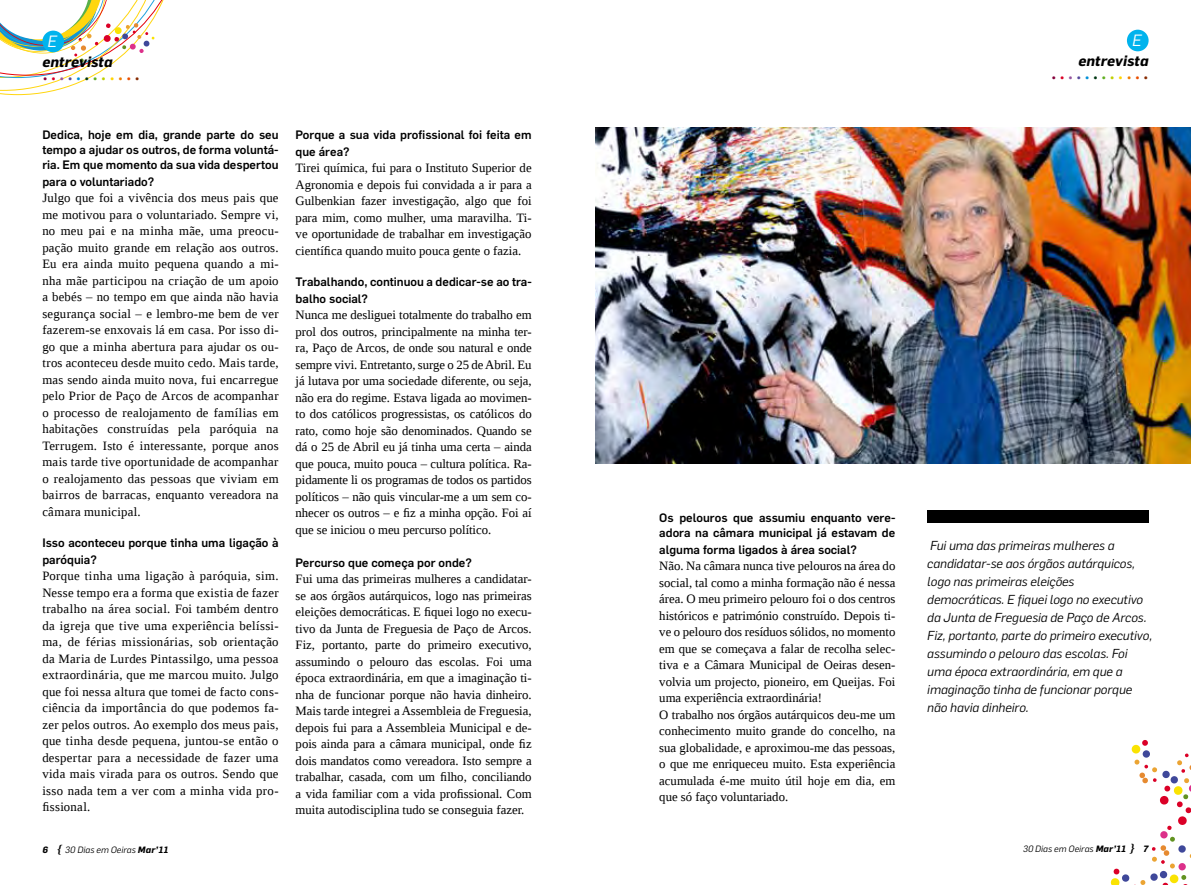
<style>
.page{position:relative;width:1191px;height:885px;background:#fff}
.page>*{position:absolute;margin:0;border:0;box-sizing:border-box;transform-origin:0 0}
.t1{font:italic 16.05px "Flama";color:#fff}
.t2{font:14.25px "Flama";color:#85003b}
.t3{font:italic 700 14.25px "Flama";letter-spacing:.01em;color:#000}
.t4{font:12.75px/16.5px "Liberation Serif";color:#000;text-align:justify}
.t5{font:italic 12.75px/18px "Flama";color:#000}
.t6{font:500 12px/15px "Flama";color:#000}
.t7{font:italic 9px "Flama";letter-spacing:.005em;color:#000}
.s1{color:#db0026}
.s2{color:#97579f}
.s3{color:#56499a}
.s4{color:#0090d8}
.s5{color:#003813}
.s6{color:#60af20}
.s7{color:#c0d000}
.s8{color:#ffd500}
.s9{color:#ef7d00}
.s10{color:#ea4f00}
.s11{color:#872a00}
.s12{font-weight:700}
.s13{font-family:"Liberation Serif";font-weight:700;font-size:12px}
</style>
<div class="page">
<svg style="left:0;top:0;width:164px;height:95px"></svg>
<div style="left:42px;top:31px;width:22px;height:21px;background:#00b3ed;border-radius:50%"></div>
<div style="left:1127px;top:30px;width:21px;height:21px;background:#00b3ed;border-radius:50%"></div>
<img style="left:595px;top:128px;width:596px;height:335px">
<div style="left:927px;top:510px;width:221px;height:12px;background:#000"></div>
<svg style="left:1131px;top:744px;width:9px;height:9px"></svg>
<svg style="left:1142px;top:740px;width:6px;height:5px"></svg>
<svg style="left:1142px;top:750px;width:8px;height:7px"></svg>
<svg style="left:1110px;top:753px;width:81px;height:132px"></svg>
<p class="t1" style="left:48px;top:31px;width:11px">E</p>
<p class="t2" style="left:42px;top:69px;width:99px">•<span class="s1">•</span><span class="s2">•</span><span class="s3">•</span><span class="s4">•</span><span class="s5">•</span><span class="s6">•</span><span class="s7">•</span><span class="s8">•</span><span class="s9">•</span><span class="s10">•</span><span class="s11">•</span></p>
<p class="t3" style="left:42px;top:51px;width:72px">entrevista</p>
<p class="t1" style="left:1132px;top:30px;width:11px">E</p>
<p class="t2" style="left:1051px;top:68px;width:99px">•<span class="s1">•</span><span class="s2">•</span><span class="s3">•</span><span class="s4">•</span><span class="s5">•</span><span class="s6">•</span><span class="s7">•</span><span class="s8">•</span><span class="s9">•</span><span class="s10">•</span><span class="s11">•</span></p>
<p class="t3" style="left:1078px;top:50px;width:72px">entrevista</p>
<p class="t6" style="left:42px;top:126px;width:238px;text-align:justify">Dedica, hoje em dia, grande parte do seu tempo a ajudar os outros, de forma voluntá&shy;ria. Em que momento da sua vida despertou</p>
<p class="t6" style="left:42px;top:173px;width:113px">para o voluntariado?</p>
<p class="t4" style="left:42px;top:189px;width:238px">Julgo que foi a vivência dos meus pais que me motivou para o voluntariado. Sempre vi, no meu pai e na minha mãe, uma preocu&shy;pação muito grande em relação aos outros.<br>Eu era ainda muito pequena quando a mi&shy;nha mãe participou na criação de um apoio a bebés – no tempo em que ainda não havia segurança social – e lembro-me bem de ver fazerem-se enxovais lá em casa. Por isso di&shy;go que a minha abertura para ajudar os ou&shy;tros aconteceu desde muito cedo. Mais tarde, mas sendo ainda muito nova, fui encarregue pelo Prior de Paço de Arcos de acompanhar o processo de realojamento de famílias em habitações construídas pela paróquia na Terrugem. Isto é interessante, porque anos mais tarde tive oportunidade de acompanhar o realojamento das pessoas que viviam em bairros de barracas, enquanto vereadora na câmara municipal.</p>
<p class="t6" style="left:42px;top:534px;width:238px;line-height:16.5px">Isso aconteceu porque tinha uma ligação à paróquia?</p>
<p class="t4" style="left:42px;top:567px;width:238px">Porque tinha uma ligação à paróquia, sim.<br>Nesse tempo era a forma que existia de fazer trabalho na área social. Foi também dentro da igreja que tive uma experiência belíssi&shy;ma, de férias missionárias, sob orientação da Maria de Lurdes Pintassilgo, uma pessoa extraordinária, que me marcou muito. Julgo que foi nessa altura que tomei de facto cons&shy;ciência da importância do que podemos fa&shy;zer pelos outros. Ao exemplo dos meus pais, que tinha desde pequena, juntou-se então o despertar para a necessidade de fazer uma vida mais virada para os outros. Sendo que isso nada tem a ver com a minha vida pro&shy;fissional.</p>
<p class="t6" style="left:296px;top:126px;width:237px;line-height:16.5px">Porque a sua vida profissional foi feita em que área?</p>
<p class="t4" style="left:296px;top:159px;width:237px">Tirei química, fui para o Instituto Superior de Agronomia e depois fui convidada a ir para a Gulbenkian fazer investigação, algo que foi para mim, como mulher, uma maravilha. Ti&shy;ve oportunidade de trabalhar em investigação científica quando muito pouca gente o fazia.</p>
<p class="t6" style="left:296px;top:273px;width:237px;line-height:16.5px">Trabalhando, continuou a dedicar-se ao tra&shy;balho social?</p>
<p class="t4" style="left:296px;top:306px;width:238px">Nunca me desliguei totalmente do trabalho em prol dos outros, principalmente na minha ter&shy;ra, Paço de Arcos, de onde sou natural e onde sempre vivi. Entretanto, surge o 25 de Abril. Eu já lutava por uma sociedade diferente, ou seja, não era do regime. Estava ligada ao movimen&shy;to dos católicos progressistas, os católicos do rato, como hoje são denominados. Quando se dá o 25 de Abril eu já tinha uma certa – ainda que pouca, muito pouca – cultura política. Ra&shy;pidamente li os programas de todos os partidos políticos – não quis vincular-me a um sem co&shy;nhecer os outros – e fiz a minha opção. Foi aí que se iniciou o meu percurso político.</p>
<p class="t6" style="left:296px;top:554px;width:178px">Percurso que começa por onde?</p>
<p class="t4" style="left:296px;top:570px;width:238px">Fui uma das primeiras mulheres a candidatar&shy;se aos órgãos autárquicos, logo nas primeiras eleições democráticas. E fiquei logo no execu&shy;tivo da Junta de Freguesia de Paço de Arcos.<br>Fiz, portanto, parte do primeiro executivo, assumindo o pelouro das escolas. Foi uma época extraordinária, em que a imaginação ti&shy;nha de funcionar porque não havia dinheiro.<br>Mais tarde integrei a Assembleia de Freguesia, depois fui para a Assembleia Municipal e de&shy;pois ainda para a câmara municipal, onde fiz dois mandatos como vereadora. Isto sempre a trabalhar, casada, com um filho, conciliando a vida familiar com a vida profissional. Com muita autodisciplina tudo se conseguia fazer.</p>
<p class="t6" style="left:659px;top:509px;width:238px">Os pelouros que assumiu enquanto vere&shy;adora na câmara municipal já estavam de</p>
<p class="t6" style="left:659px;top:540px;width:199px">alguma forma ligados à área social?</p>
<p class="t4" style="left:659px;top:557px;width:238px;text-align:left">Não. Na câmara nunca tive pelouros na área do social, tal como a minha formação não é nessa área. O meu primeiro pelouro foi o dos centros históricos e património construído. Depois ti&shy;ve o pelouro dos resíduos sólidos, no momento em que se começava a falar de recolha selec&shy;tiva e a Câmara Municipal de Oeiras desen&shy;volvia um projecto, pioneiro, em Queijas. Foi uma experiência extraordinária!<br>O trabalho nos órgãos autárquicos deu-me um conhecimento muito grande do concelho, na sua globalidade, e aproximou-me das pessoas, o que me enriqueceu muito. Esta experiência acumulada é-me muito útil hoje em dia, em que só faço voluntariado.</p>
<p class="t5" style="left:927px;top:535px;width:226px">Fui uma das primeiras mulheres a candidatar-se aos órgãos autárquicos, logo nas primeiras eleições democráticas. E fiquei logo no executivo da Junta de Freguesia de Paço de Arcos.<br>Fiz, portanto, parte do primeiro executivo, assumindo o pelouro das escolas. Foi uma época extraordinária, em que a imaginação tinha de funcionar porque não havia dinheiro.</p>
<p class="t7" style="left:43px;top:843px;width:127px"><span class="s12">6</span> <span class="s13">{</span> 30 Dias em Oeiras <span class="s12">Mar’11</span></p>
<p class="t7" style="left:1023px;top:842px;width:127px">30 Dias em Oeiras <span class="s12">Mar’11</span> <span class="s13">}</span> <span class="s12">7</span></p>
</div>
